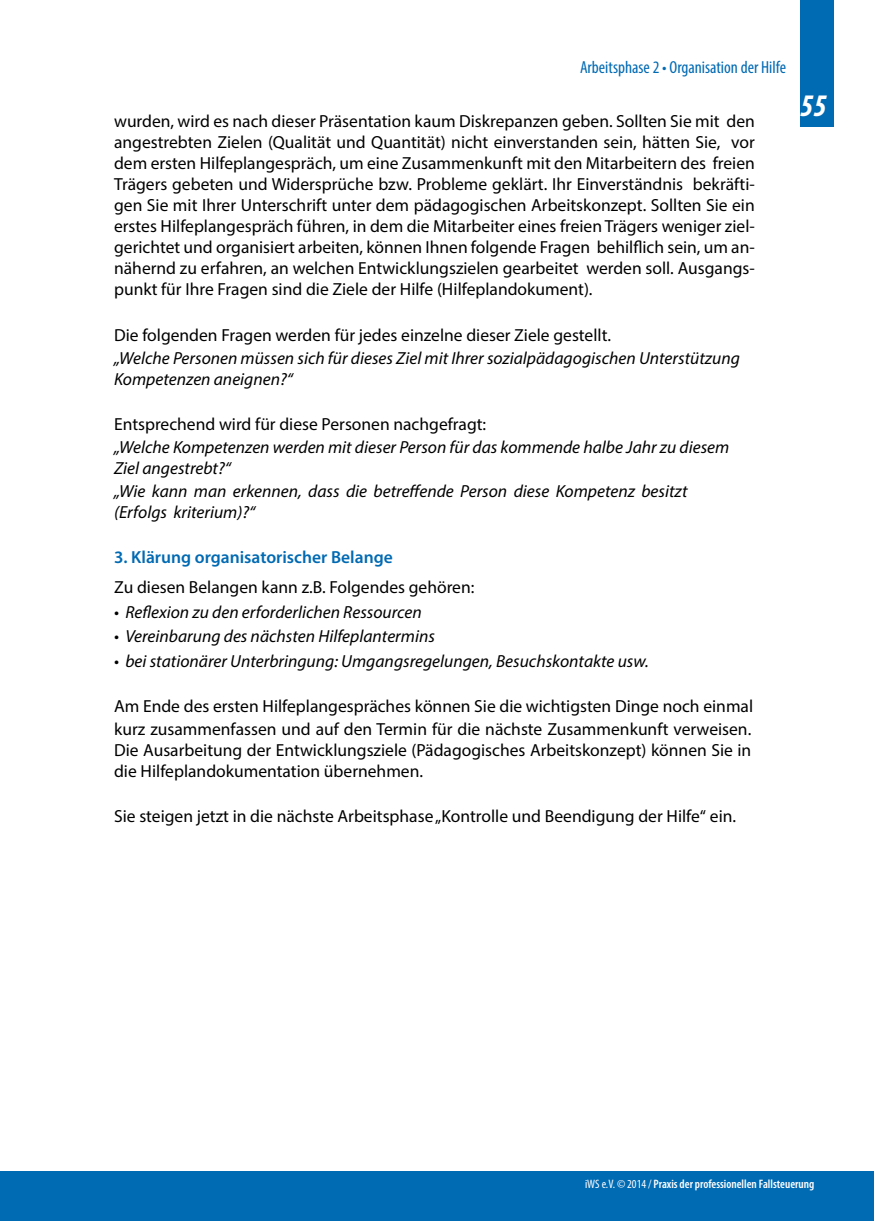
<style>
.page{position:relative;width:874px;height:1221px;background:#fff}
.page>*{position:absolute;margin:0;border:0;box-sizing:border-box;transform-origin:0 0}
.t1{font:italic 700 condensed 31.5px "Myriad Pro";color:#fff}
.t2{font:17.5px/21px "Myriad Pro";color:#000}
.t3{font:italic 17.5px/21px "Myriad Pro";color:#000}
.t4{font:condensed 17.5px "Myriad Pro";color:#006ab3}
.t5{font:600 17.5px "Myriad Pro";color:#006ab3}
.t6{font:600 condensed 12.25px "Myriad Pro";color:#fff}
.s1{font-weight:400}
</style>
<div class="page">
<div style="left:0;top:1171px;width:873px;height:49px;background:#006ab3"></div>
<div style="left:799px;top:0;width:34px;height:126px;background:#006ab3"></div>
<p class="t4" style="left:579px;top:57px;width:207px">Arbeitsphase 2 • Organisation der Hilfe</p>
<p class="t2" style="left:114px;top:111px;width:642px;text-align:justify">wurden, wird es nach dieser Präsentation kaum Diskrepanzen geben. Sollten Sie mit den angestrebten Zielen (Qualität und Quantität) nicht einverstanden sein, hätten Sie, vor dem ersten Hilfeplangespräch, um eine Zusammenkunft mit den Mitarbeitern des freien Trägers gebeten und Widersprüche bzw. Probleme geklärt. Ihr Einverständnis bekräfti&shy;gen Sie mit Ihrer Unterschrift unter dem pädagogischen Arbeitskonzept. Sollten Sie ein erstes Hilfeplangespräch führen, in dem die Mitarbeiter eines freien Trägers weniger ziel&shy;gerichtet und organisiert arbeiten, können Ihnen folgende Fragen behilflich sein, um an&shy;nähernd zu erfahren, an welchen Entwicklungszielen gearbeitet werden soll. Ausgangs&shy;punkt für Ihre Fragen sind die Ziele der Hilfe (Hilfeplandokument).</p>
<p class="t2" style="left:114px;top:324px;width:498px">Die folgenden Fragen werden für jedes einzelne dieser Ziele gestellt.</p>
<p class="t3" style="left:114px;top:347px;width:627px">„Welche Personen müssen sich für dieses Ziel mit Ihrer sozialpädagogischen Unterstützung<br>Kompetenzen aneignen?“</p>
<p class="t2" style="left:114px;top:413px;width:373px">Entsprechend wird für diese Personen nachgefragt:</p>
<p class="t3" style="left:114px;top:436px;width:616px">„Welche Kompetenzen werden mit dieser Person für das kommende halbe Jahr zu diesem<br>Ziel angestrebt?“</p>
<p class="t3" style="left:114px;top:480px;width:574px">„Wie kann man erkennen, dass die betreffende Person diese Kompetenz besitzt (Erfolgs kriterium)?“</p>
<p class="t5" style="left:114px;top:546px;width:280px">3. Klärung organisatorischer Belange</p>
<p class="t2" style="left:114px;top:576px;width:361px">Zu diesen Belangen kann z.B. Folgendes gehören:</p>
<p class="t3" style="left:114px;top:601px;width:309px">• Reflexion zu den erforderlichen Ressourcen</p>
<p class="t3" style="left:114px;top:625px;width:322px">• Vereinbarung des nächsten Hilfeplantermins</p>
<p class="t3" style="left:114px;top:650px;width:536px">• bei stationärer Unterbringung: Umgangsregelungen, Besuchskontakte usw.</p>
<p class="t2" style="left:114px;top:694px;width:640px;line-height:22.8px">Am Ende des ersten Hilfeplangespräches können Sie die wichtigsten Dinge noch einmal kurz zusammenfassen und auf den Termin für die nächste Zusammenkunft verweisen.</p>
<p class="t2" style="left:114px;top:739px;width:638px">Die Ausarbeitung der Entwicklungsziele (Pädagogisches Arbeitskonzept) können Sie in die Hilfeplandokumentation übernehmen.</p>
<p class="t2" style="left:114px;top:805px;width:623px">Sie steigen jetzt in die nächste Arbeitsphase „Kontrolle und Beendigung der Hilfe“ ein.</p>
<h1 class="t1" style="left:799px;top:86px;width:29px">55</h1>
<p class="t6" style="left:584px;top:1177px;width:231px"><span class="s1">iWS e.V. © 2014 /</span> Praxis der professionellen Fallsteuerung</p>
</div>
